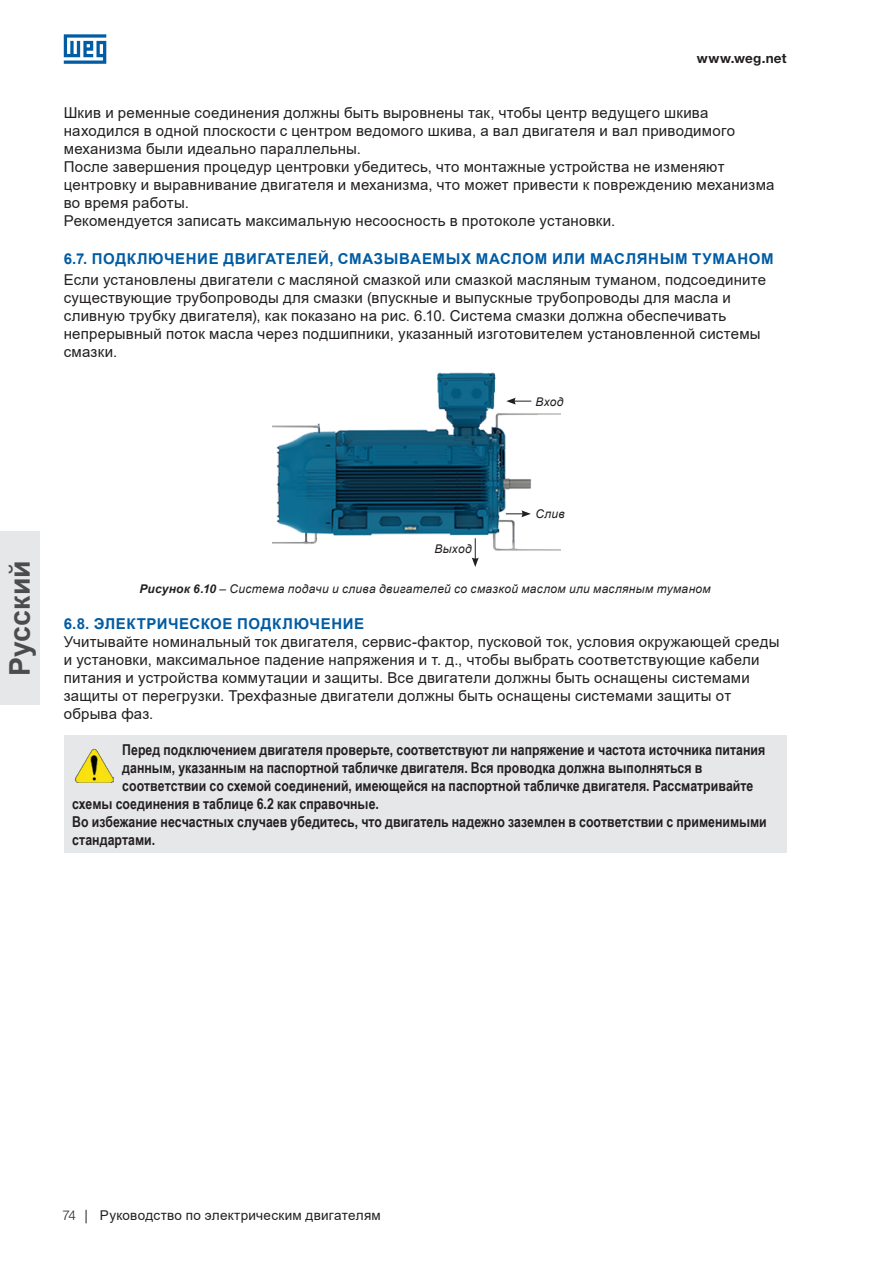
<style>
.page{position:relative;width:893px;height:1263px;background:#fff}
.page>*{position:absolute;margin:0;border:0;box-sizing:border-box;transform-origin:0 0}
.t1{font:700 28.5px "Arial";letter-spacing:.005em;color:#4b4c4d}
._08___Subheadline_BL{font:15px/18px "Arial";letter-spacing:.015em;color:#231f20}
.t2{font:700 15px/18px "Arial Narrow";color:#231f20}
._08___Subheadline_BL-2{font:700 15px "Arial";letter-spacing:.04em;color:#015ca3}
.t3{font:13.5px "Arial";letter-spacing:.02em;color:#231f20}
.t4{font:700 13.5px "Helvetica Neue LT Pro";letter-spacing:.02em;color:#231f20}
.t5{font:300 13.5px "Helvetica Neue LT Pro";color:#231f20}
.t6{font:italic 12px "Arial";letter-spacing:.025em;color:#231f20}
.s1{font-weight:700}
</style>
<div class="page">
<svg style="left:86px;top:1210px;width:1px;height:13px"></svg>
<div style="left:0;top:531px;width:39px;height:174px;background:#e6e7e9"></div>
<svg style="left:64px;top:34px;width:42px;height:30px"></svg>
<img style="left:272px;top:372px;width:289px;height:179px">
<svg style="left:472px;top:538px;width:7px;height:29px"></svg>
<svg style="left:506px;top:510px;width:25px;height:7px"></svg>
<svg style="left:506px;top:398px;width:25px;height:7px"></svg>
<div style="left:536px;top:397px;width:28px;height:8px;background:#fff"></div>
<div style="left:536px;top:509px;width:42px;height:9px;background:#fff"></div>
<div style="left:434px;top:544px;width:38px;height:9px;background:#fff"></div>
<div style="left:64px;top:735px;width:723px;height:118px;background:#e6e7e9"></div>
<img style="left:75px;top:749px;width:39px;height:34px">
<p class="t4" style="left:697px;top:50px;width:91px">www.weg.net</p>
<p class="_08___Subheadline_BL" style="left:64px;top:104px;width:673px">Шкив и ременные соединения должны быть выровнены так, чтобы центр ведущего шкива находился в одной плоскости с центром ведомого шкива, а вал двигателя и вал приводимого механизма были идеально параллельны.</p>
<p class="_08___Subheadline_BL" style="left:64px;top:158px;width:712px">После завершения процедур центровки убедитесь, что монтажные устройства не изменяют центровку и выравнивание двигателя и механизма, что может привести к повреждению механизма во время работы.</p>
<p class="_08___Subheadline_BL" style="left:64px;top:212px;width:553px">Рекомендуется записать максимальную несоосность в протоколе установки.</p>
<p class="_08___Subheadline_BL-2" style="left:64px;top:248px;width:711px">6.7. ПОДКЛЮЧЕНИЕ ДВИГАТЕЛЕЙ, СМАЗЫВАЕМЫХ МАСЛОМ ИЛИ МАСЛЯНЫМ ТУМАНОМ</p>
<p class="_08___Subheadline_BL" style="left:64px;top:271px;width:704px">Если установлены двигатели с масляной смазкой или смазкой масляным туманом, подсоедините существующие трубопроводы для смазки (впускные и выпускные трубопроводы для масла и сливную трубку двигателя), как показано на рис. 6.10. Система смазки должна обеспечивать непрерывный поток масла через подшипники, указанный изготовителем установленной системы смазки.</p>
<p class="t6" style="left:536px;top:393px;width:29px">Вход</p>
<h1 class="t1" style="left:0;top:676px;width:118px;rotate:-90deg">Русский</h1>
<p class="t6" style="left:434px;top:541px;width:39px">Выход</p>
<p class="t6" style="left:536px;top:506px;width:31px">Слив</p>
<p class="t6" style="left:140px;top:581px;width:573px"><span class="s1">Рисунок 6.10</span> – Система подачи и слива двигателей со смазкой маслом или масляным туманом</p>
<p class="_08___Subheadline_BL-2" style="left:64px;top:613px;width:302px">6.8. ЭЛЕКТРИЧЕСКОЕ ПОДКЛЮЧЕНИЕ</p>
<p class="_08___Subheadline_BL" style="left:64px;top:633px;width:717px">Учитывайте номинальный ток двигателя, сервис-фактор, пусковой ток, условия окружающей среды и установки, максимальное падение напряжения и т. д., чтобы выбрать соответствующие кабели питания и устройства коммутации и защиты. Все двигатели должны быть оснащены системами защиты от перегрузки. Трехфазные двигатели должны быть оснащены системами защиты от обрыва фаз.</p>
<p class="t2" style="left:122px;top:740px;width:645px">Перед подключением двигателя проверьте, соответствуют ли напряжение и частота источника питания</p>
<p class="t2" style="left:122px;top:758px;width:581px">данным, указанным на паспортной табличке двигателя. Вся проводка должна выполняться в</p>
<p class="t2" style="left:122px;top:776px;width:633px">соответствии со схемой соединений, имеющейся на паспортной табличке двигателя. Рассматривайте</p>
<p class="t2" style="left:72px;top:794px;width:308px">схемы соединения в таблице 6.2 как справочные.</p>
<p class="t2" style="left:72px;top:812px;width:696px">Во избежание несчастных случаев убедитесь, что двигатель надежно заземлен в соответствии с применимыми стандартами.</p>
<p class="t5" style="left:62px;top:1207px;width:15px">74</p>
<p class="t3" style="left:100px;top:1206px;width:282px">Руководство по электрическим двигателям</p>
</div>
